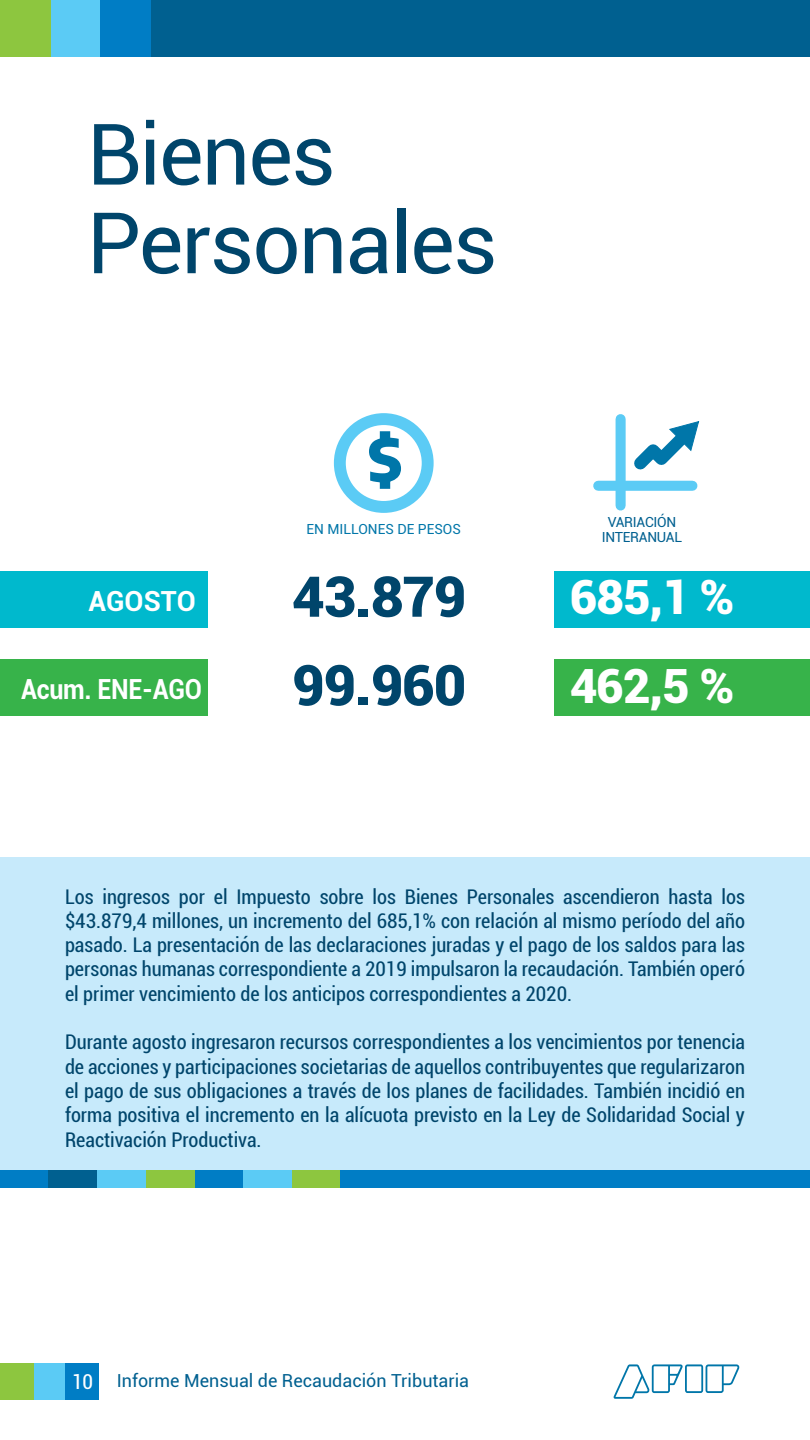
<style>
.page{position:relative;width:810px;height:1440px;background:#fff}
.page>*{position:absolute;margin:0;border:0;box-sizing:border-box;transform-origin:0 0}
.t1{font:84.97px/88.7px "Roboto";letter-spacing:-.02em;color:#00456b}
.t2{font:800 58.72px "Encode Sans";color:#0076a9}
.t3{font:900 56.25px "Roboto";letter-spacing:-.02em;color:#00456b}
.t4{font:900 47.25px "Roboto";letter-spacing:-.02em;color:#fff}
.t5{font:700 27.75px "Roboto";letter-spacing:-.01em;color:#fff;scale:.9 1}
.t6{font:700 27.75px "Roboto";letter-spacing:-.01em;color:#fff}
.t7{font:condensed 20.55px "Roboto";color:#fff}
.t8{font:condensed 20.25px/24.3px "Roboto";color:#00456b;text-align:justify}
.t9{font:18px "Roboto";color:#006090}
.t10{font:13.95px/14.2px "Roboto";letter-spacing:-.02em;color:#006090;text-align:center}
.t11{font:13.95px "Roboto";color:#0076a9}
</style>
<div class="page">
<div style="left:0;top:659px;width:207px;height:57px;background:#37b34a"></div>
<div style="left:554px;top:659px;width:256px;height:57px;background:#37b34a"></div>
<div style="left:0;top:571px;width:207px;height:56px;background:#00b9cd"></div>
<div style="left:554px;top:571px;width:256px;height:56px;background:#00b9cd"></div>
<div style="left:0;top:857px;width:810px;height:322px;background:#c7eafb"></div>
<div style="left:292px;top:1171px;width:49px;height:17px;background:#8dc63f"></div>
<div style="left:243px;top:1171px;width:49px;height:17px;background:#5bcbf5"></div>
<div style="left:195px;top:1171px;width:48px;height:17px;background:#007dc5"></div>
<div style="left:0;top:1171px;width:49px;height:17px;background:#007dc5"></div>
<div style="left:146px;top:1171px;width:49px;height:17px;background:#8dc63f"></div>
<div style="left:97px;top:1171px;width:49px;height:17px;background:#5bcbf5"></div>
<div style="left:49px;top:1171px;width:48px;height:17px;background:#006090"></div>
<div style="left:340px;top:1171px;width:470px;height:17px;background:#007dc5"></div>
<div style="left:33px;top:1363px;width:33px;height:37px;background:#5bcbf5"></div>
<div style="left:66px;top:1363px;width:33px;height:37px;background:#007dc5"></div>
<div style="left:0;top:1363px;width:33px;height:37px;background:#8dc63f"></div>
<div style="left:151px;top:0;width:659px;height:56px;background:#006090"></div>
<div style="left:50px;top:0;width:50px;height:56px;background:#5bcbf5"></div>
<div style="left:100px;top:0;width:51px;height:56px;background:#007dc5"></div>
<div style="left:0;top:0;width:51px;height:56px;background:#8dc63f"></div>
<div style="left:334px;top:413px;width:100px;height:100px;border:12px solid #5bcbf5;border-radius:50%"></div>
<svg style="left:626px;top:421px;width:74px;height:60px"></svg>
<div style="left:616px;top:419px;width:10px;height:87px;background:#5bcbf5"></div>
<div style="left:598px;top:481px;width:94px;height:10px;background:#5bcbf5"></div>
<svg style="left:614px;top:1364px;width:125px;height:35px"></svg>
<h1 class="t1" style="left:87px;top:107px;width:412px">Bienes<br>Personales</h1>
<h2 class="t2" style="left:368px;top:420px;width:36px">$</h2>
<h3 class="t6" style="left:88px;top:581px;width:109px">AGOSTO</h3>
<h3 class="t5" style="left:21px;top:670px;width:203px">Acum. ENE-AGO</h3>
<p class="t11" style="left:307px;top:520px;width:156px">EN MILLONES DE PESOS</p>
<p class="t10" style="left:602px;top:515px;width:82px">VARIACIÓN<br>INTERANUAL</p>
<h3 class="t3" style="left:292px;top:557px;width:176px">43.879</h3>
<h3 class="t3" style="left:292px;top:645px;width:176px">99.960</h3>
<h3 class="t4" style="left:570px;top:564px;width:166px">685,1 %</h3>
<h3 class="t4" style="left:570px;top:652px;width:166px">462,5 %</h3>
<p class="t8" style="left:65px;top:884px;width:682px">Los ingresos por el Impuesto sobre los Bienes Personales ascendieron hasta los $43.879,4 millones, un incremento del 685,1% con relación al mismo período del año pasado. La presentación de las declaraciones juradas y el pago de los saldos para las personas humanas correspondiente a 2019 impulsaron la recaudación. También operó el primer vencimiento de los anticipos correspondientes a 2020.</p>
<p class="t8" style="left:65px;top:1029px;width:682px">Durante agosto ingresaron recursos correspondientes a los vencimientos por tenencia de acciones y participaciones societarias de aquellos contribuyentes que regularizaron el pago de sus obligaciones a través de los planes de facilidades. También incidió en forma positiva el incremento en la alícuota previsto en la Ley de Solidaridad Social y Reactivación Productiva.</p>
<p class="t7" style="left:72px;top:1368px;width:22px">10</p>
<p class="t9" style="left:117px;top:1368px;width:354px">Informe Mensual de Recaudación Tributaria</p>
</div>
